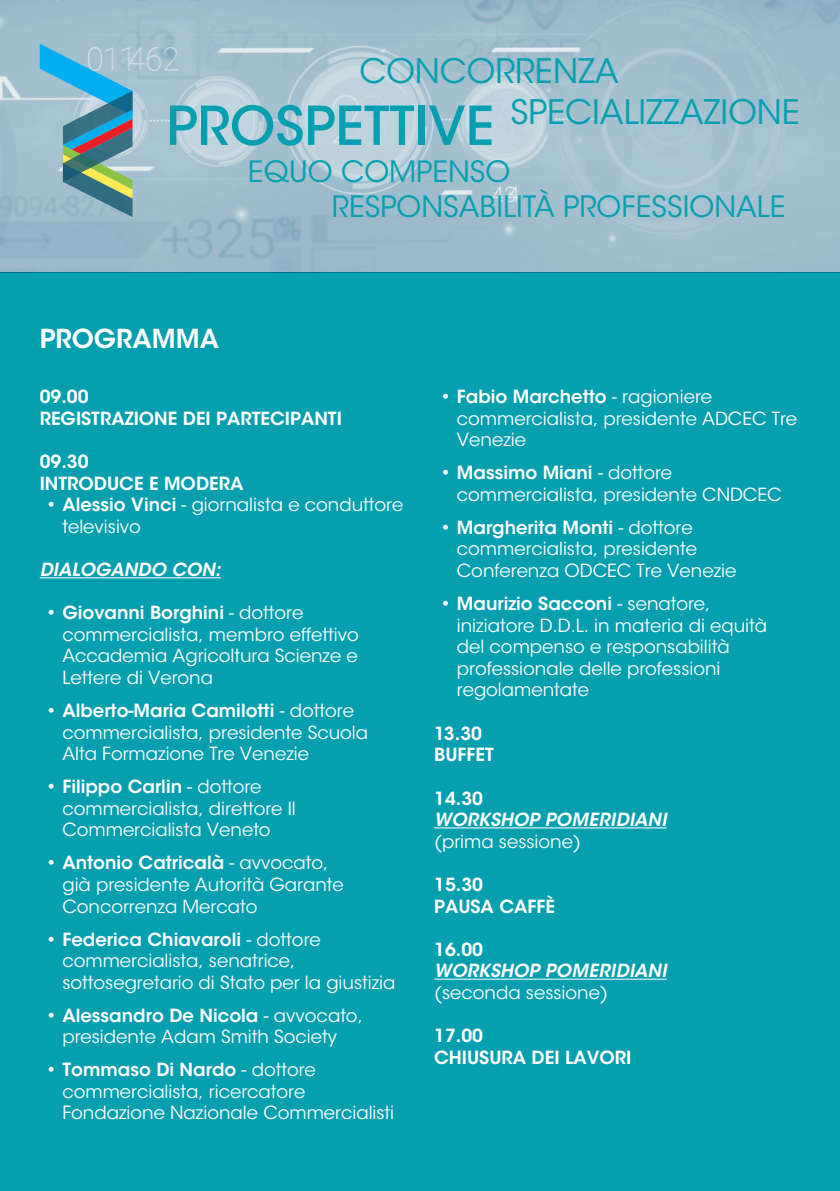
<style>
.page{position:relative;width:840px;height:1191px;background:#fff}
.page>*{position:absolute;margin:0;border:0;box-sizing:border-box;transform-origin:0 0}
.t1{font:500 53.2px "ITC Avant Garde Std";color:#069fb0}
.t2{font:33.6px "ITC Avant Garde Std";color:#069fb0}
.t3{font:29.2px "ITC Avant Garde Std";color:#069fb0}
.t4{font:600 26px "ITC Avant Garde Std";color:#fff}
.t5{font:18px/21.6px "ITC Avant Garde Std";color:#fff}
.t6{font:600 18px/21.6px "ITC Avant Garde Std";color:#fff}
.t7{font:italic 600 18px/21.6px "ITC Avant Garde Std";color:#fff}
.s1{font-weight:600}
.s2{font-style:normal}
.s3{font-weight:400;font-style:normal}
</style>
<div class="page">
<div style="left:0;top:272px;width:839px;height:919px;background:#069fb0"></div>
<hr style="left:40px;top:577px;width:180px;height:1px;background:#fff">
<hr style="left:434px;top:827px;width:232px;height:1px;background:#fff">
<hr style="left:434px;top:978px;width:232px;height:1px;background:#fff">
<img style="left:0;top:0;width:839px;height:272px">
<svg style="left:40px;top:44px;width:92px;height:173px;background:#74a7b5"></svg>
<p class="t2" style="left:359px;top:51px;width:261px">CONCORRENZA</p>
<p class="t2" style="left:510px;top:91px;width:291px">SPECIALIZZAZIONE</p>
<p class="t3" style="left:248px;top:154px;width:264px">EQUO COMPENSO</p>
<p class="t3" style="left:332px;top:189px;width:455px">RESPONSABILITÀ PROFESSIONALE</p>
<p class="t1" style="left:166px;top:93px;width:329px">PROSPETTIVE</p>
<p class="t4" style="left:40px;top:322px;width:181px">PROGRAMMA</p>
<p class="t6" style="left:40px;top:386px;width:50px">09.00</p>
<p class="t6" style="left:40px;top:407px;width:303px">REGISTRAZIONE DEI PARTECIPANTI</p>
<p class="t6" style="left:40px;top:450px;width:50px">09.30</p>
<p class="t6" style="left:40px;top:472px;width:205px">INTRODUCE E MODERA</p>
<p class="t5" style="left:62px;top:494px;width:342px;text-indent:-17px"><span class="s1">• Alessio Vinci</span> - giornalista e conduttore televisivo</p>
<p class="t7" style="left:40px;top:559px;width:182px">DIALOGANDO CON:</p>
<p class="t5" style="left:62px;top:602px;width:297px;text-indent:-17px"><span class="s1">• Giovanni Borghini</span> - dottore commercialista, membro effettivo<br>Accademia Agricoltura Scienze e<br>Lettere di Verona</p>
<p class="t5" style="left:62px;top:700px;width:307px;text-indent:-17px"><span class="s1">• Alberto-Maria Camilotti</span> - dottore commercialista, presidente Scuola<br>Alta Formazione Tre Venezie</p>
<p class="t5" style="left:62px;top:776px;width:235px;text-indent:-17px"><span class="s1">• Filippo Carlin</span> - dottore commercialista, direttore Il<br>Commercialista Veneto</p>
<p class="t5" style="left:62px;top:852px;width:283px;text-indent:-17px"><span class="s1">• Antonio Catricalà</span> - avvocato, già presidente Autorità Garante<br>Concorrenza Mercato</p>
<p class="t5" style="left:62px;top:928px;width:334px;text-indent:-17px"><span class="s1">• Federica Chiavaroli</span> - dottore commercialista, senatrice, sottosegretario di Stato per la giustizia</p>
<p class="t5" style="left:45px;top:1004px;width:319px;text-align:center"><span class="s1">• Alessandro De Nicola</span> - avvocato, presidente Adam Smith Society</p>
<p class="t5" style="left:62px;top:1059px;width:333px;text-indent:-17px"><span class="s1">• Tommaso Di Nardo</span> - dottore commercialista, ricercatore<br>Fondazione Nazionale Commercialisti</p>
<p class="t5" style="left:456px;top:386px;width:341px;text-indent:-17px"><span class="s1">• Fabio Marchetto</span> - ragioniere commercialista, presidente ADCEC Tre<br>Venezie</p>
<p class="t5" style="left:456px;top:462px;width:326px;text-indent:-17px"><span class="s1">• Massimo Miani</span> - dottore commercialista, presidente CNDCEC</p>
<p class="t5" style="left:456px;top:517px;width:281px;text-indent:-17px"><span class="s1">• Margherita Monti</span> - dottore commercialista, presidente<br>Conferenza ODCEC Tre Venezie</p>
<p class="t5" style="left:456px;top:593px;width:311px;text-indent:-17px"><span class="s1">• Maurizio Sacconi</span> - senatore, iniziatore D.D.L. in materia di equità del compenso e responsabilità professionale delle professioni regolamentate</p>
<p class="t6" style="left:434px;top:722px;width:61px">13.30<br>BUFFET</p>
<p class="t7" style="left:434px;top:787px;width:234px"><span class="s2">14.30<br></span>WORKSHOP POMERIDIANI <span class="s3">(prima sessione)</span></p>
<p class="t6" style="left:434px;top:873px;width:50px">15.30</p>
<p class="t6" style="left:434px;top:895px;width:122px">PAUSA CAFFÈ</p>
<p class="t6" style="left:434px;top:938px;width:50px">16.00</p>
<p class="t7" style="left:434px;top:960px;width:234px">WORKSHOP POMERIDIANI <span class="s3">(seconda sessione)</span></p>
<p class="t6" style="left:434px;top:1024px;width:199px">17.00<br>CHIUSURA DEI LAVORI</p>
</div>
